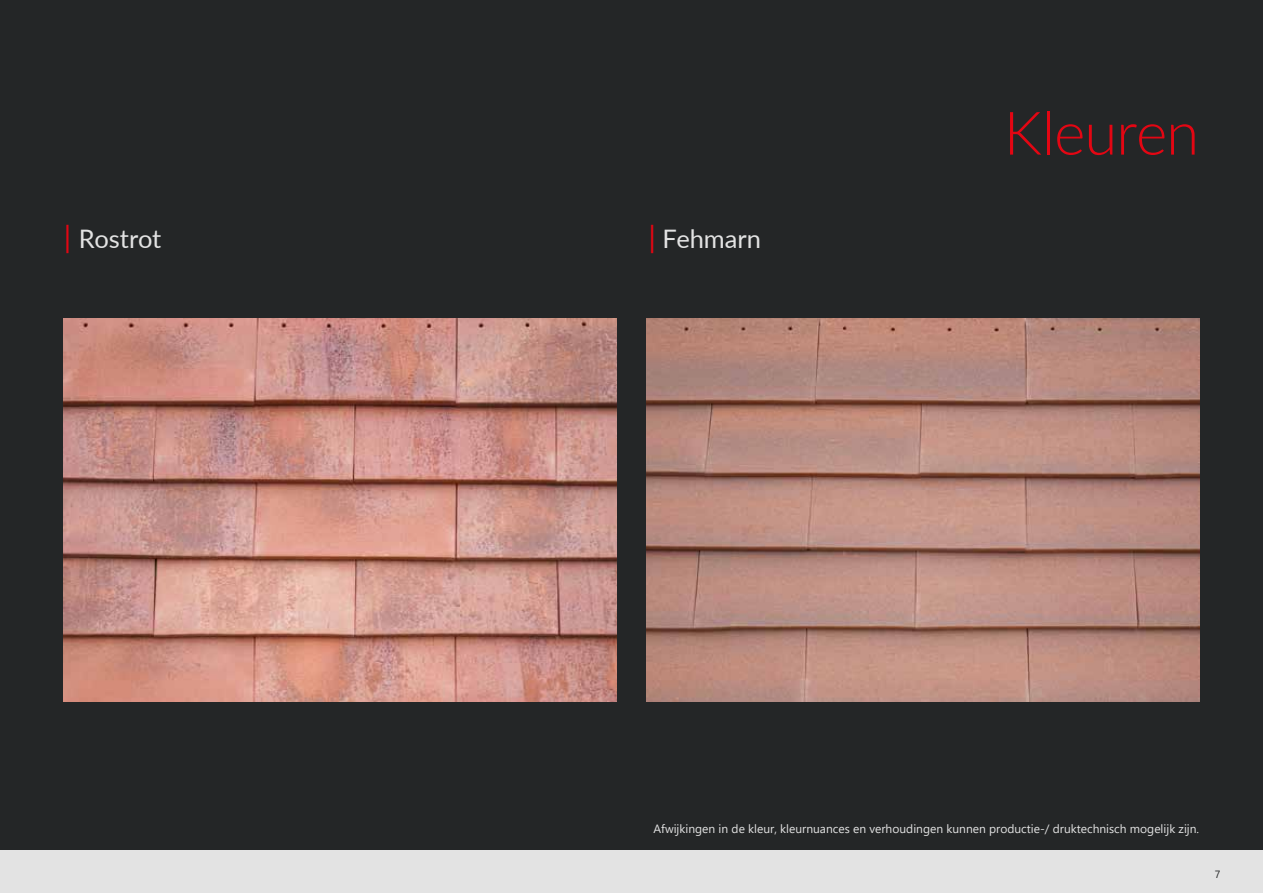
<style>
.page{position:relative;width:1263px;height:893px;background:#242627}
.page>*{position:absolute;margin:0;border:0;box-sizing:border-box;transform-origin:0 0}
.t1{font:300 60px "Lato";letter-spacing:-.015em;color:#e30613}
.t2{font:25.5px "Lato";letter-spacing:-.005em;color:#e3e3e3}
.t3{font:12px "Segoe UI";color:#e3e3e3}
.t4{font:10.5px "Segoe UI";color:#242627}
.s1{font-size:30px;color:#e30613}
</style>
<div class="page">
<div style="left:0;top:850px;width:1263px;height:43px;background:#e3e3e3"></div>
<img style="left:646px;top:319px;width:553px;height:383px">
<img style="left:64px;top:319px;width:553px;height:383px">
<h2 class="t2" style="left:64px;top:220px;width:99px"><span class="s1">|</span> Rostrot</h2>
<h2 class="t2" style="left:648px;top:220px;width:114px"><span class="s1">|</span> Fehmarn</h2>
<h1 class="t1" style="left:1004px;top:91px;width:197px">Kleuren</h1>
<p class="t3" style="left:654px;top:818px;width:547px">Afwijkingen in de kleur, kleurnuances en verhoudingen kunnen productie-/ druktechnisch mogelijk zijn.</p>
<p class="t4" style="left:1215px;top:864px;width:7px">7</p>
</div>
